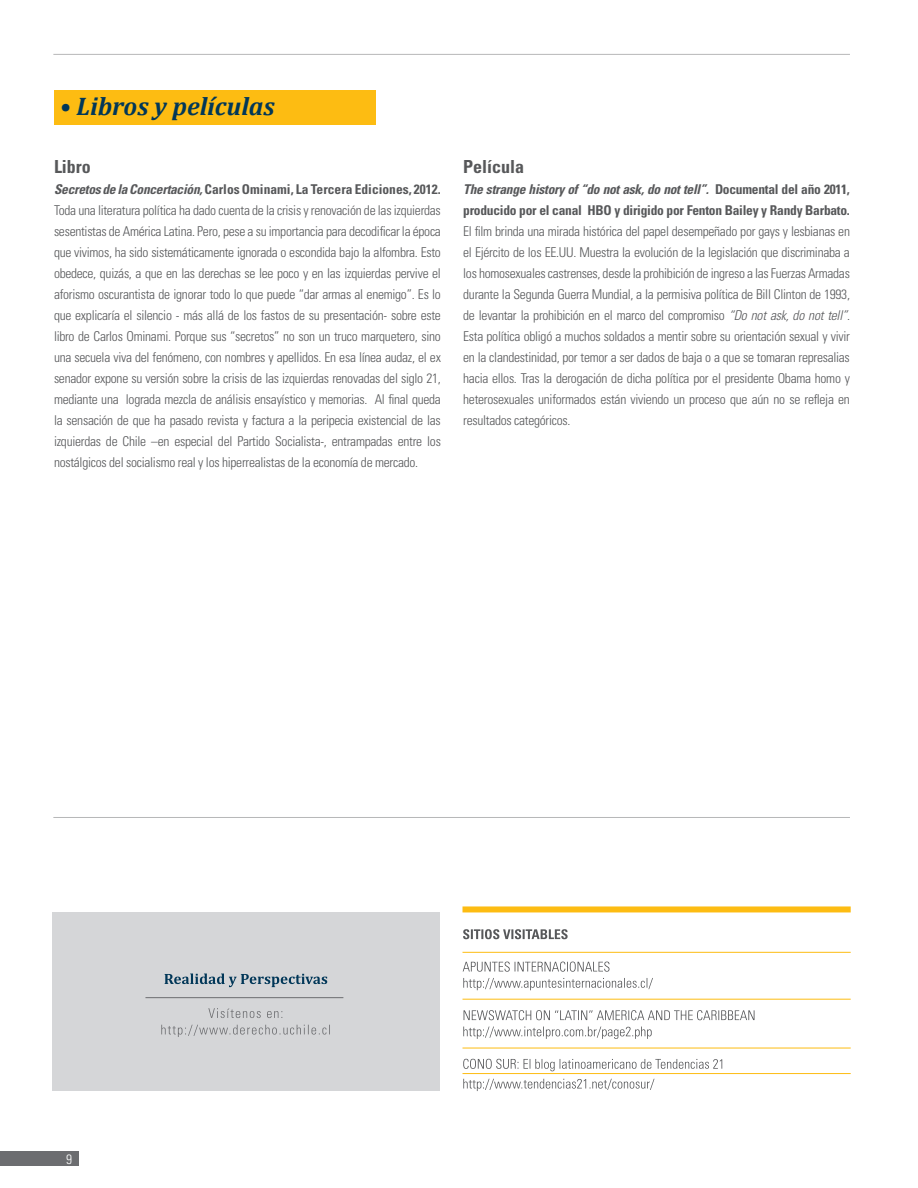
<style>
.page{position:relative;width:918px;height:1188px;background:#fff}
.page>*{position:absolute;margin:0;border:0;box-sizing:border-box;transform-origin:0 0}
.t1{font:italic 700 25.5px "Cambria";color:#013758}
.t2{font:700 condensed 18px "Univers LT Std";color:#57585a}
.t3{font:300 condensed 13.5px/21px "Univers LT Std";letter-spacing:-.02em;color:#57585a;text-align:justify}
.t4{font:700 condensed 13.5px/21px "Univers LT Std";letter-spacing:-.02em;color:#57585a}
.t5{font:300 condensed 13.5px "Univers LT Std";color:#fff}
.s1{font-weight:700;font-style:italic}
.s2{font-weight:700}
.s3{font-style:italic}
</style>
<div class="page">
<div style="left:0;top:1151px;width:78px;height:15px;background:#6c6d70"></div>
<svg style="left:463px;top:1079px;width:192px;height:12px"></svg>
<svg style="left:463px;top:1059px;width:259px;height:12px"></svg>
<svg style="left:463px;top:1027px;width:189px;height:12px"></svg>
<svg style="left:464px;top:1010px;width:291px;height:10px"></svg>
<svg style="left:463px;top:978px;width:190px;height:12px"></svg>
<svg style="left:463px;top:962px;width:146px;height:10px"></svg>
<svg style="left:463px;top:929px;width:105px;height:10px"></svg>
<hr style="left:463px;top:952px;width:388px;height:1px;background:#fdbc12">
<div style="left:463px;top:906px;width:388px;height:6px;background:#fdbc12"></div>
<hr style="left:463px;top:999px;width:388px;height:1px;background:#fdbc12">
<hr style="left:463px;top:1048px;width:388px;height:1px;background:#fdbc12">
<hr style="left:463px;top:1073px;width:388px;height:1px;background:#fdbc12">
<div style="left:52px;top:912px;width:387px;height:179px;background:#d5d6d8"></div>
<svg style="left:161px;top:1025px;width:169px;height:12px"></svg>
<svg style="left:208px;top:1008px;width:74px;height:10px"></svg>
<hr style="left:145px;top:997px;width:198px;height:1px;background:#6c6d70">
<svg style="left:165px;top:973px;width:162px;height:14px"></svg>
<div style="left:54px;top:90px;width:322px;height:35px;background:#fdbc12"></div>
<hr style="left:53px;top:54px;width:797px;height:1px;background:#6c6d70">
<hr style="left:53px;top:817px;width:797px;height:1px;background:#6c6d70">
<h1 class="t1" style="left:60px;top:89px;width:217px">• Libros y películas</h1>
<h2 class="t2" style="left:54px;top:156px;width:38px">Libro</h2>
<p class="t3" style="left:54px;top:179px;width:388px"><span class="s1">Secretos de la Concertación,</span> <span class="s2">Carlos Ominami, La Tercera Ediciones, 2012.<br></span>Toda una literatura política ha dado cuenta de la crisis y renovación de las izquierdas sesentistas de América Latina. Pero, pese a su importancia para decodificar la época que vivimos, ha sido sistemáticamente ignorada o escondida bajo la alfombra. Esto obedece, quizás, a que en las derechas se lee poco y en las izquierdas pervive el aforismo oscurantista de ignorar todo lo que puede “dar armas al enemigo”. Es lo que explicaría el silencio - más allá de los fastos de su presentación- sobre este libro de Carlos Ominami. Porque sus “secretos” no son un truco marquetero, sino una secuela viva del fenómeno, con nombres y apellidos. En esa línea audaz, el ex senador expone su versión sobre la crisis de las izquierdas renovadas del siglo 21, mediante una lograda mezcla de análisis ensayístico y memorias. Al final queda la sensación de que ha pasado revista y factura a la peripecia existencial de las izquierdas de Chile –en especial del Partido Socialista-, entrampadas entre los nostálgicos del socialismo real y los hiperrealistas de la economía de mercado.</p>
<h2 class="t2" style="left:463px;top:156px;width:63px">Película</h2>
<p class="t4" style="left:463px;top:179px;width:388px"><span class="s3">The strange history of “do not ask, do not tell”.</span> Documental del año 2011, producido por el canal HBO y dirigido por Fenton Bailey y Randy Barbato.</p>
<p class="t3" style="left:463px;top:221px;width:388px">El film brinda una mirada histórica del papel desempeñado por gays y lesbianas en el Ejército de los EE.UU. Muestra la evolución de la legislación que discriminaba a los homosexuales castrenses, desde la prohibición de ingreso a las Fuerzas Armadas durante la Segunda Guerra Mundial, a la permisiva política de Bill Clinton de 1993, de levantar la prohibición en el marco del compromiso <span class="s3">“Do not ask, do not tell”</span>.<br>Esta política obligó a muchos soldados a mentir sobre su orientación sexual y vivir en la clandestinidad, por temor a ser dados de baja o a que se tomaran represalias hacia ellos. Tras la derogación de dicha política por el presidente Obama homo y heterosexuales uniformados están viviendo un proceso que aún no se refleja en resultados categóricos.</p>
<p class="t5" style="left:66px;top:1151px;width:7px">9</p>
</div>
